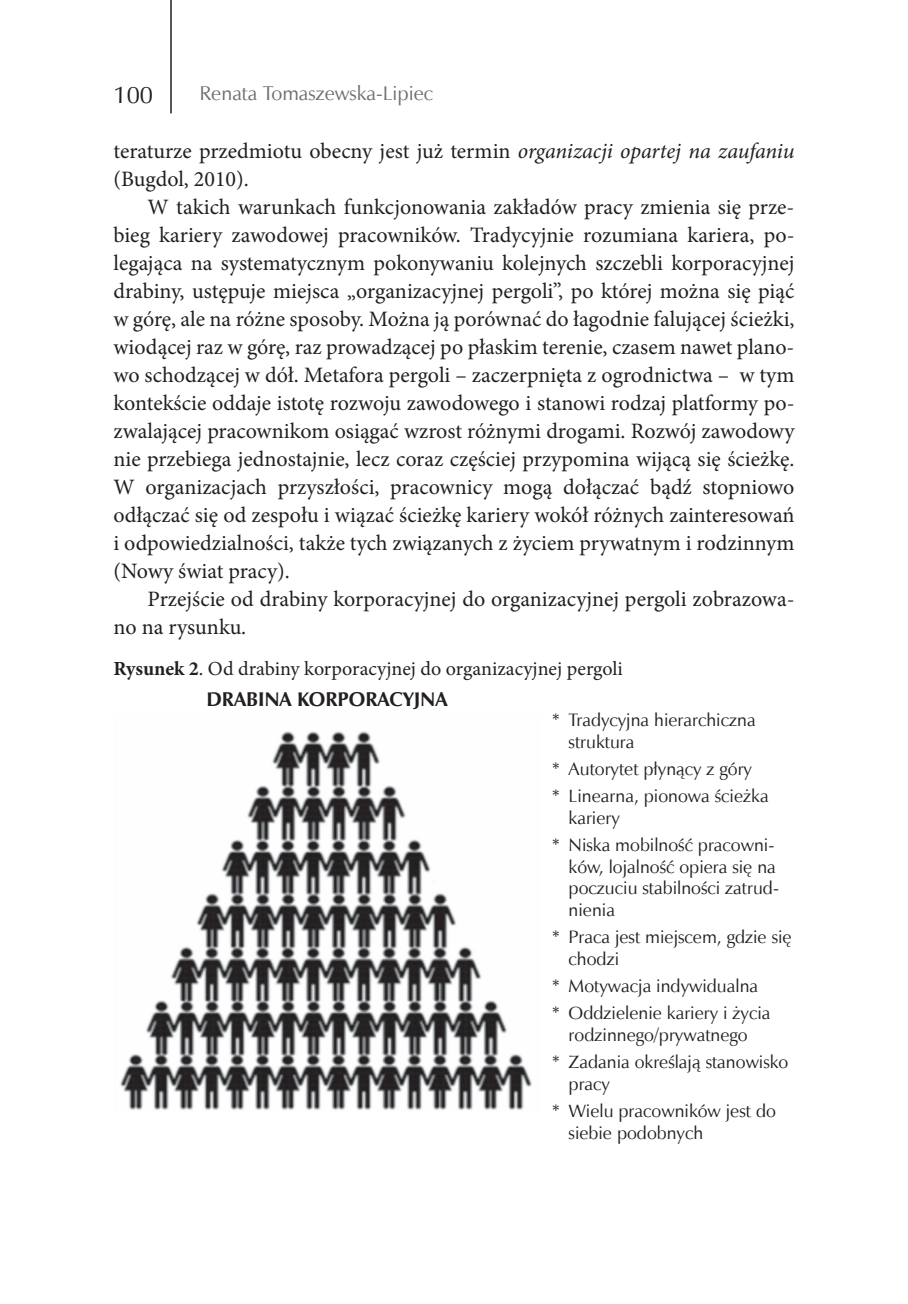
<style>
.page{position:relative;width:908px;height:1304px;background:#fff}
.page>*{position:absolute;margin:0;border:0;box-sizing:border-box;transform-origin:0 0}
.t1{font:24px "Zapf Humnst EU";color:#231f20}
.t2{font:22px/28px "Minion Pro";color:#231f20}
.t3{font:20px "Minion Pro";color:#231f20}
.t4{font:20px "Zapf Humnst EU";color:#6c6d70}
.t5{font:700 20px "Zapf Humnst EU";color:#231f20}
.t6{font:18px/27.2px "Zapf Humnst EU";color:#231f20}
.s1{font-style:italic}
.s2{font-weight:700}
</style>
<div class="page">
<hr style="left:170px;top:0;width:2px;height:113px;background:#231f20">
<img style="left:120px;top:731px;width:412px;height:379px">
<p class="t1" style="left:113px;top:80px;width:41px">100</p>
<p class="t4" style="left:199px;top:81px;width:235px">Renata Tomaszewska-Lipiec</p>
<p class="t2" style="left:113px;top:137px;width:682px">teraturze przedmiotu obecny jest już termin <span class="s1">organizacji opartej na zaufaniu </span>(Bugdol, 2010).</p>
<p class="t2" style="left:113px;top:193px;width:682px;text-align:justify;text-indent:34px">W takich warunkach funkcjonowania zakładów pracy zmienia się prze&shy;bieg kariery zawodowej pracowników. Tradycyjnie rozumiana kariera, po&shy;legająca na systematycznym pokonywaniu kolejnych szczebli korporacyjnej drabiny, ustępuje miejsca „organizacyjnej pergoli”, po której można się piąć w górę, ale na różne sposoby. Można ją porównać do łagodnie falującej ścieżki, wiodącej raz w górę, raz prowadzącej po płaskim terenie, czasem nawet plano&shy;wo schodzącej w dół. Metafora pergoli – zaczerpnięta z ogrodnictwa – w tym kontekście oddaje istotę rozwoju zawodowego i stanowi rodzaj platformy po&shy;zwalającej pracownikom osiągać wzrost różnymi drogami. Rozwój zawodowy nie przebiega jednostajnie, lecz coraz częściej przypomina wijącą się ścieżkę.<br>W organizacjach przyszłości, pracownicy mogą dołączać bądź stopniowo odłączać się od zespołu i wiązać ścieżkę kariery wokół różnych zainteresowań i odpowiedzialności, także tych związanych z życiem prywatnym i rodzinnym (Nowy świat pracy).</p>
<p class="t2" style="left:113px;top:585px;width:682px;text-indent:34px">Przejście od drabiny korporacyjnej do organizacyjnej pergoli zobrazowa&shy;no na rysunku.</p>
<p class="t3" style="left:113px;top:655px;width:510px"><span class="s2">Rysunek 2</span>. Od drabiny korporacyjnej do organizacyjnej pergoli</p>
<p class="t6" style="left:568px;top:709px;width:188px;line-height:21.6px;text-indent:-17px">* Tradycyjna hierarchiczna struktura</p>
<p class="t6" style="left:551px;top:755px;width:218px">* Autorytet płynący z góry<br>* Linearna, pionowa ścieżka</p>
<p class="t6" style="left:551px;top:804px;width:224px;text-indent:17px">kariery<br>* Niska mobilność pracowni-</p>
<p class="t6" style="left:568px;top:856px;width:212px;line-height:21.6px">ków, lojalność opiera się na poczuciu stabilności zatrud&shy;nienia</p>
<p class="t6" style="left:568px;top:926px;width:224px;line-height:21.6px;text-indent:-17px">* Praca jest miejscem, gdzie się chodzi</p>
<p class="t6" style="left:551px;top:972px;width:220px">* Motywacja indywidualna * Oddzielenie kariery i życia</p>
<p class="t6" style="left:551px;top:1021px;width:238px;text-indent:17px">rodzinnego/prywatnego<br>* Zadania określają stanowisko</p>
<p class="t6" style="left:551px;top:1070px;width:226px;text-indent:17px">pracy<br>* Wielu pracowników jest do</p>
<p class="t6" style="left:568px;top:1119px;width:136px">siebie podobnych</p>
<p class="t5" style="left:206px;top:687px;width:242px">DRABINA KORPORACYJNA</p>
</div>
